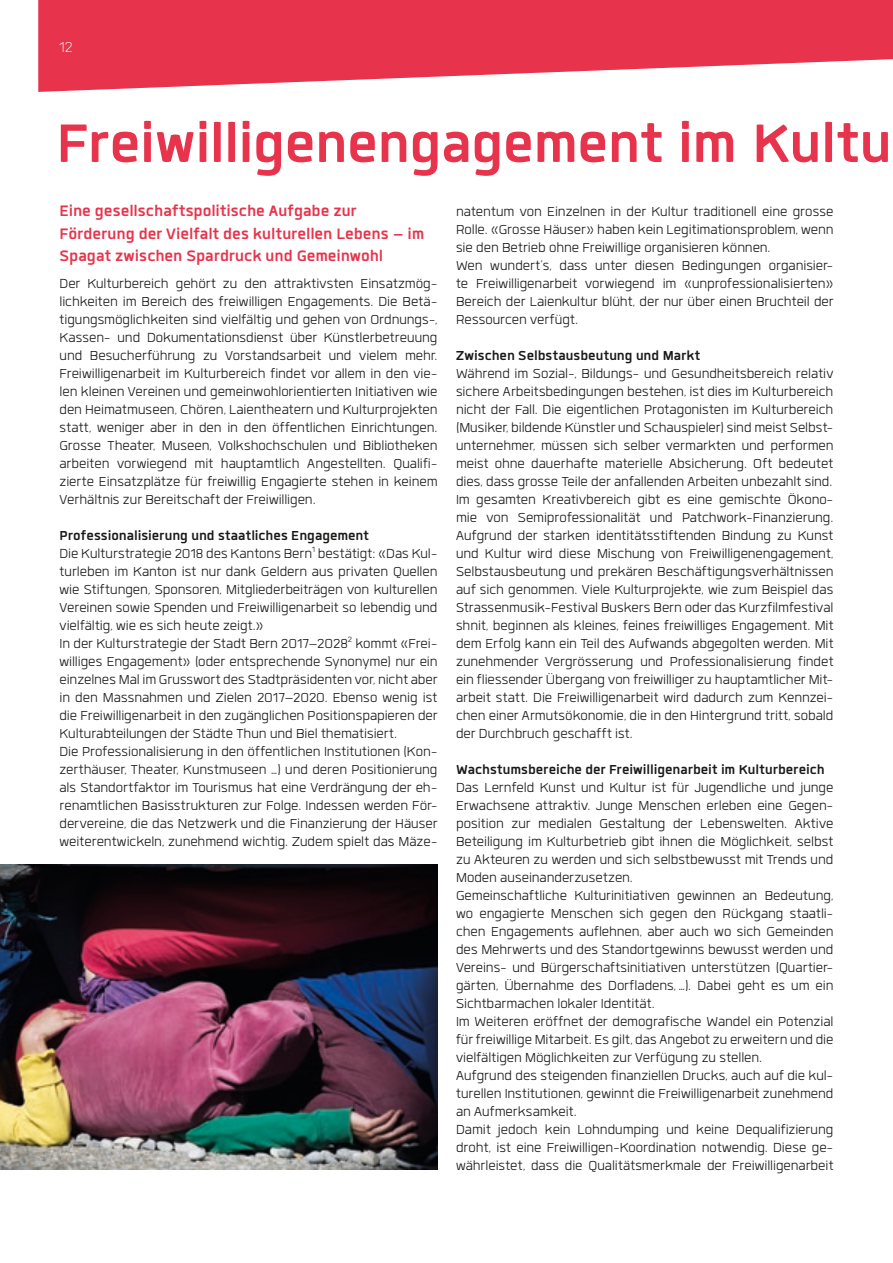
<style>
.page{position:relative;width:893px;height:1263px;background:#fff}
.page>*{position:absolute;margin:0;border:0;box-sizing:border-box;transform-origin:0 0}
.t1{font:700 75px "Quan";letter-spacing:-.015em;color:#e7334c}
.t2{font:700 21px/22.5px "Quan";letter-spacing:-.005em;color:#e7334c}
.t3{font:300 19.5px "Quan";color:#fff}
.t4{font:300 18px/18px "Quan";color:#1b1a19}
.t5{font:700 18px "Quan";color:#1b1a19}
.s1{font-weight:700}
</style>
<div class="page">
<svg style="left:38px;top:0;width:855px;height:92px;fill:#e7334c"></svg>
<img style="left:0;top:864px;width:437px;height:305px">
<p class="t3" style="left:60px;top:38px;width:15px">12</p>
<h1 class="t1" style="left:56px;top:107px;width:837px">Freiwilligenengagement im Kultu</h1>
<p class="t2" style="left:60px;top:199px;width:366px">Eine gesellschaftspolitische Aufgabe zur<br>Förderung der Vielfalt des kulturellen Lebens – im<br>Spagat zwischen Spardruck und Gemeinwohl</p>
<p class="t4" style="left:60px;top:274px;width:380px;text-align:justify">Der Kulturbereich gehört zu den attraktivsten Einsatzmög&shy;lichkeiten im Bereich des freiwilligen Engagements. Die Betä&shy;tigungsmöglichkeiten sind vielfältig und gehen von Ordnungs-, Kassen- und Dokumentationsdienst über Künstlerbetreuung und Besucherführung zu Vorstandsarbeit und vielem mehr.<br>Freiwilligenarbeit im Kulturbereich findet vor allem in den vie&shy;len kleinen Vereinen und gemeinwohlorientierten Initiativen wie den Heimatmuseen, Chören, Laientheatern und Kulturprojekten statt, weniger aber in den in den öffentlichen Einrichtungen.<br>Grosse Theater, Museen, Volkshochschulen und Bibliotheken arbeiten vorwiegend mit hauptamtlich Angestellten. Qualifi&shy;zierte Einsatzplätze für freiwillig Engagierte stehen in keinem Verhältnis zur Bereitschaft der Freiwilligen.</p>
<p class="t4" style="left:60px;top:526px;width:380px"><span class="s1">Professionalisierung und staatliches Engagement<br></span>Die Kulturstrategie 2018 des Kantons Bern<sup>1</sup> bestätigt: «Das Kul&shy;turleben im Kanton ist nur dank Geldern aus privaten Quellen wie Stiftungen, Sponsoren, Mitgliederbeiträgen von kulturellen Vereinen sowie Spenden und Freiwilligenarbeit so lebendig und vielfältig, wie es sich heute zeigt.»<br>In der Kulturstrategie der Stadt Bern 2017–2028<sup>2</sup> kommt «Frei&shy;williges Engagement» (oder entsprechende Synonyme) nur ein einzelnes Mal im Grusswort des Stadtpräsidenten vor, nicht aber in den Massnahmen und Zielen 2017–2020. Ebenso wenig ist die Freiwilligenarbeit in den zugänglichen Positionspapieren der Kulturabteilungen der Städte Thun und Biel thematisiert.<br>Die Professionalisierung in den öffentlichen Institutionen (Kon&shy;zerthäuser, Theater, Kunstmuseen …) und deren Positionierung als Standortfaktor im Tourismus hat eine Verdrängung der eh&shy;renamtlichen Basisstrukturen zur Folge. Indessen werden För&shy;dervereine, die das Netzwerk und die Finanzierung der Häuser weiterentwickeln, zunehmend wichtig. Zudem spielt das Mäze-</p>
<p class="t4" style="left:456px;top:202px;width:379px">natentum von Einzelnen in der Kultur traditionell eine grosse Rolle. «Grosse Häuser» haben kein Legitimationsproblem, wenn sie den Betrieb ohne Freiwillige organisieren können.<br>Wen wundert’s, dass unter diesen Bedingungen organisier&shy;te Freiwilligenarbeit vorwiegend im «unprofessionalisierten» Bereich der Laienkultur blüht, der nur über einen Bruchteil der Ressourcen verfügt.</p>
<p class="t5" style="left:456px;top:347px;width:246px">Zwischen Selbstausbeutung und Markt</p>
<p class="t4" style="left:456px;top:364px;width:379px">Während im Sozial-, Bildungs- und Gesundheitsbereich relativ sichere Arbeitsbedingungen bestehen, ist dies im Kulturbereich nicht der Fall. Die eigentlichen Protagonisten im Kulturbereich (Musiker, bildende Künstler und Schauspieler) sind meist Selbst&shy;unternehmer, müssen sich selber vermarkten und performen meist ohne dauerhafte materielle Absicherung. Oft bedeutet dies, dass grosse Teile der anfallenden Arbeiten unbezahlt sind.<br>Im gesamten Kreativbereich gibt es eine gemischte Ökono&shy;mie von Semiprofessionalität und Patchwork-Finanzierung.<br>Aufgrund der starken identitätsstiftenden Bindung zu Kunst und Kultur wird diese Mischung von Freiwilligenengagement, Selbstausbeutung und prekären Beschäftigungsverhältnissen auf sich genommen. Viele Kulturprojekte, wie zum Beispiel das Strassenmusik-Festival Buskers Bern oder das Kurzfilmfestival shnit, beginnen als kleines, feines freiwilliges Engagement. Mit dem Erfolg kann ein Teil des Aufwands abgegolten werden. Mit zunehmender Vergrösserung und Professionalisierung findet ein fliessender Übergang von freiwilliger zu hauptamtlicher Mit&shy;arbeit statt. Die Freiwilligenarbeit wird dadurch zum Kennzei&shy;chen einer Armutsökonomie, die in den Hintergrund tritt, sobald der Durchbruch geschafft ist.</p>
<p class="t5" style="left:456px;top:761px;width:370px">Wachstumsbereiche der Freiwilligenarbeit im Kulturbereich</p>
<p class="t4" style="left:456px;top:778px;width:379px">Das Lernfeld Kunst und Kultur ist für Jugendliche und junge Erwachsene attraktiv. Junge Menschen erleben eine Gegen&shy;position zur medialen Gestaltung der Lebenswelten. Aktive Beteiligung im Kulturbetrieb gibt ihnen die Möglichkeit, selbst zu Akteuren zu werden und sich selbstbewusst mit Trends und Moden auseinanderzusetzen.<br>Gemeinschaftliche Kulturinitiativen gewinnen an Bedeutung, wo engagierte Menschen sich gegen den Rückgang staatli&shy;chen Engagements auflehnen, aber auch wo sich Gemeinden des Mehrwerts und des Standortgewinns bewusst werden und Vereins- und Bürgerschaftsinitiativen unterstützen (Quartier&shy;gärten, Übernahme des Dorfladens,…). Dabei geht es um ein Sichtbarmachen lokaler Identität.<br>Im Weiteren eröffnet der demografische Wandel ein Potenzial für freiwillige Mitarbeit. Es gilt, das Angebot zu erweitern und die vielfältigen Möglichkeiten zur Verfügung zu stellen.<br>Aufgrund des steigenden finanziellen Drucks, auch auf die kul&shy;turellen Institutionen, gewinnt die Freiwilligenarbeit zunehmend an Aufmerksamkeit.<br>Damit jedoch kein Lohndumping und keine Dequalifizierung droht, ist eine Freiwilligen-Koordination notwendig. Diese ge&shy;währleistet, dass die Qualitätsmerkmale der Freiwilligenarbeit</p>
</div>
